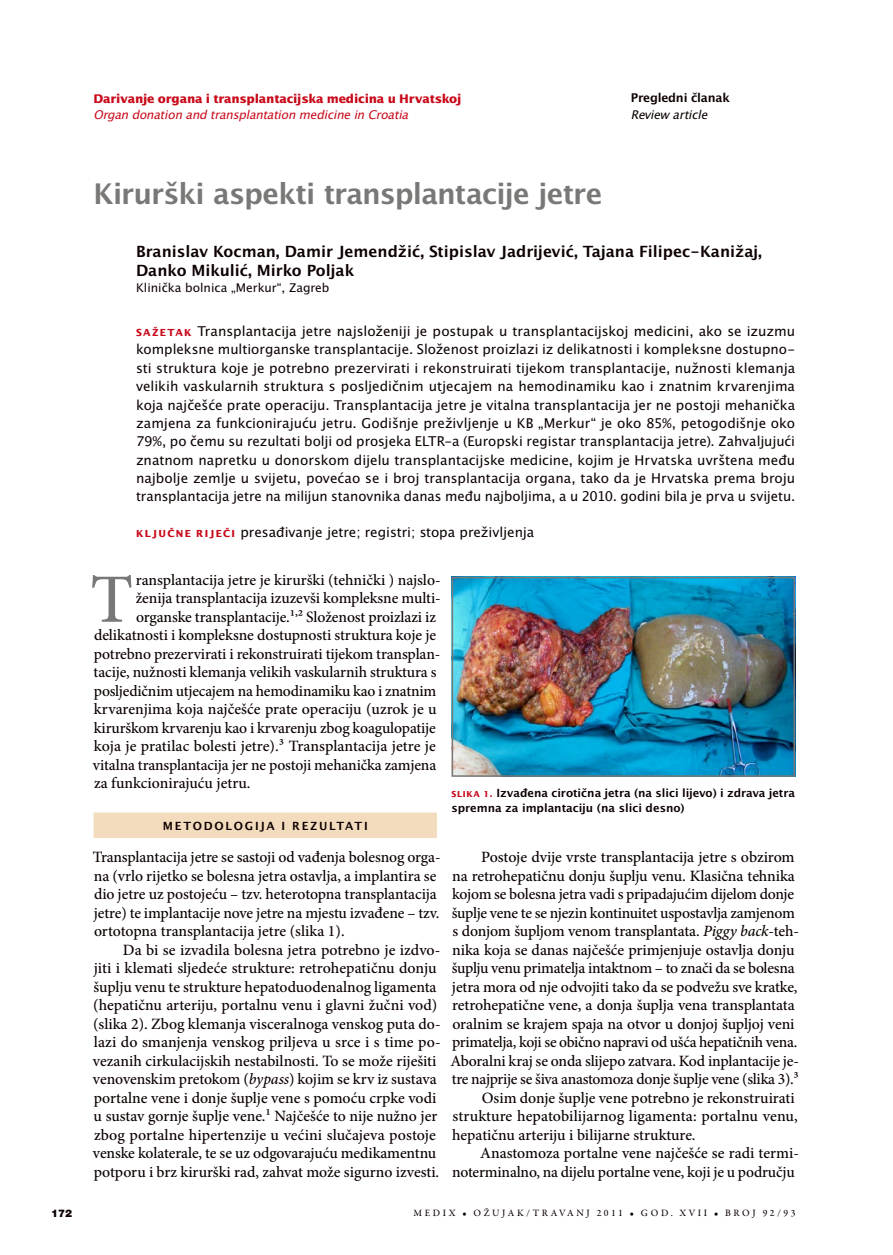
<style>
.page{position:relative;width:893px;height:1255px;background:#fff}
.page>*{position:absolute;margin:0;border:0;box-sizing:border-box;transform-origin:0 0}
.t1{font:500 69.15px "Minion Pro";color:#797876}
.t2{font:28.5px "Lucida San Dem";letter-spacing:-.03em;color:#797876}
.t3{font:500 15.75px/18.5px "Minion Pro";letter-spacing:-.005em;color:#0d0000}
.t4{font:15.45px/18.6px "Lucida San Dem";color:#0d0000}
.t5{font:13.5px/18.5px "Lucida San Rom";letter-spacing:-.005em;color:#0d0000;text-align:justify}
.t6{font:700 12px "Lucida San";letter-spacing:-.015em;color:#c9091a}
.t7{font:12px "Lucida San Rom Ita";letter-spacing:-.015em;color:#c9091a}
.t8{font:12px "Lucida San Rom";color:#0d0000}
.t9{font:12px "Lucida San Dem";letter-spacing:-.015em;color:#0d0000}
.t10{font:12px "Lucida San Rom Ita";letter-spacing:-.015em;color:#0d0000}
.t11{font:11.25px/15px "Lucida San Dem";color:#0d0000}
.t12{font:900 10.5px "Helvetica Neue LT Pro";color:#0d0000}
.t13{font:500 9.75px "Garamond Premr Pro";letter-spacing:.265em;color:#0d0000}
.s1{font-family:"Lucida San";font-weight:700;font-size:9.75px;color:#c9091a}
.s2{font-style:italic}
.s3{font-family:"Lucida San";font-weight:700;font-size:8.25px;color:#c9091a}
</style>
<div class="page">
<div style="left:94px;top:812px;width:343px;height:26px;background:#f3dcbd"></div>
<img style="left:455px;top:580px;width:337px;height:193px">
<div style="left:452px;top:577px;width:343px;height:199px;border:2px solid #797876"></div>
<p class="t6" style="left:94px;top:90px;width:369px">Darivanje organa i transplantacijska medicina u Hrvatskoj</p>
<p class="t7" style="left:94px;top:107px;width:316px">Organ donation and transplantation medicine in Croatia</p>
<p class="t9" style="left:631px;top:90px;width:100px">Pregledni članak</p>
<p class="t10" style="left:631px;top:107px;width:78px">Review article</p>
<h2 class="t2" style="left:94px;top:177px;width:510px">Kirurški aspekti transplantacije jetre</h2>
<p class="t4" style="left:136px;top:243px;width:627px">Branislav Kocman, Damir Jemendžić, Stipislav Jadrijević, Tajana Filipec-Kanižaj,<br>Danko Mikulić, Mirko Poljak</p>
<p class="t8" style="left:136px;top:280px;width:195px">Klinička bolnica „Merkur“, Zagreb</p>
<p class="t5" style="left:136px;top:322px;width:661px"><span class="s1">Saž etak</span> Transplantacija jetre najsloženiji je postupak u transplantacijskoj medicini, ako se izuzmu kompleksne multiorganske transplantacije. Složenost proizlazi iz delikatnosti i kompleksne dostupno&shy;sti struktura koje je potrebno prezervirati i rekonstruirati tijekom transplantacije, nužnosti klemanja velikih vaskularnih struktura s posljedičnim utjecajem na hemodinamiku kao i znatnim krvarenjima koja najčešće prate operaciju. Transplantacija jetre je vitalna transplantacija jer ne postoji mehanička zamjena za funkcionirajuću jetru. Godišnje preživljenje u KB „Merkur“ je oko 85%, petogodišnje oko 79%, po čemu su rezultati bolji od prosjeka ELTR-a (Europski registar transplantacija jetre). Zahvaljujući znatnom napretku u donorskom dijelu transplantacijske medicine, kojim je Hrvatska uvrštena među najbolje zemlje u svijetu, povećao se i broj transplantacija organa, tako da je Hrvatska prema broju transplantacija jetre na milijun stanovnika danas među najboljima, a u 2010. godini bila je prva u svijetu.</p>
<p class="t5" style="left:136px;top:523px;width:400px"><span class="s1">Kl jučne riječi</span> presađivanje jetre; registri; stopa preživljenja</p>
<h1 class="t1" style="left:90px;top:553px;width:44px">T</h1>
<p class="t3" style="left:136px;top:570px;width:306px">ransplantacija jetre je kirurški (tehnički ) najslo-</p>
<p class="t3" style="left:136px;top:589px;width:307px">ženija transplantacija izuzevši kompleksne multi-</p>
<p class="t3" style="left:136px;top:607px;width:301px">organske transplantacije.1,2 Složenost proizlazi iz</p>
<p class="t3" style="left:94px;top:626px;width:344px">delikatnosti i kompleksne dostupnosti struktura koje je</p>
<p class="t3" style="left:94px;top:644px;width:348px">potrebno prezervirati i rekonstruirati tijekom transplan-</p>
<p class="t3" style="left:94px;top:663px;width:344px">tacije, nužnosti klemanja velikih vaskularnih struktura s</p>
<p class="t3" style="left:94px;top:681px;width:344px">posljedičnim utjecajem na hemodinamiku kao i znatnim</p>
<p class="t3" style="left:94px;top:700px;width:344px">krvarenjima koja najčešće prate operaciju (uzrok je u</p>
<p class="t3" style="left:94px;top:718px;width:343px">kirurškom krvarenju kao i krvarenju zbog koagulopatije</p>
<p class="t3" style="left:94px;top:737px;width:344px">koja je pratilac bolesti jetre).3 Transplantacija jetre je</p>
<p class="t3" style="left:93px;top:755px;width:345px">vitalna transplantacija jer ne postoji mehanička zamjena</p>
<p class="t3" style="left:94px;top:774px;width:158px">za funkcionirajuću jetru.</p>
<p class="t11" style="left:163px;top:819px;width:22px">Metodologija</p>
<p class="t11" style="left:282px;top:819px;width:20px">i rezultati</p>
<p class="t3" style="left:93px;top:848px;width:349px">Transplantacija jetre se sastoji od vađenja bolesnog orga&shy;na (vrlo rijetko se bolesna jetra ostavlja, a implantira se dio jetre uz postojeću – tzv. heterotopna transplantacija jetre) te implantacije nove jetre na mjestu izvađene – tzv. ortotopna transplantacija jetre (slika 1).</p>
<p class="t3" style="left:93px;top:940px;width:349px;text-indent:30px">Da bi se izvadila bolesna jetra potrebno je izdvo&shy;jiti i klemati sljedeće strukture: retrohepatičnu donju šuplju venu te strukture hepatoduodenalnog ligamenta (hepatičnu arteriju, portalnu venu i glavni žučni vod) (slika 2). Zbog klemanja visceralnoga venskog puta do&shy;lazi do smanjenja venskog priljeva u srce i s time po&shy;vezanih cirkulacijskih nestabilnosti. To se može riješiti venovenskim pretokom (<span class="s2">bypass</span>) kojim se krv iz sustava portalne vene i donje šuplje vene s pomoću crpke vodi u sustav gornje šuplje vene.1 Najčešće to nije nužno jer zbog portalne hipertenzije u većini slučajeva postoje venske kolaterale, te se uz odgovarajuću medikamentnu potporu i brz kirurški rad, zahvat može sigurno izvesti.</p>
<p class="t11" style="left:452px;top:786px;width:345px"><span class="s3">Slika 1.</span> Izvađena cirotična jetra (na slici lijevo) i zdrava jetra spremna za implantaciju (na slici desno)</p>
<p class="t3" style="left:481px;top:848px;width:315px">Postoje dvije vrste transplantacija jetre s obzirom</p>
<p class="t3" style="left:452px;top:866px;width:344px">na retrohepatičnu donju šuplju venu. Klasična tehnika</p>
<p class="t3" style="left:452px;top:885px;width:344px">kojom se bolesna jetra vadi s pripadajućim dijelom donje</p>
<p class="t3" style="left:452px;top:903px;width:345px">šuplje vene te se njezin kontinuitet uspostavlja zamjenom</p>
<p class="t3" style="left:452px;top:922px;width:348px">s donjom šupljom venom transplantata. <span class="s2">Piggy back</span>-teh-</p>
<p class="t3" style="left:452px;top:940px;width:344px">nika koja se danas najčešće primjenjuje ostavlja donju</p>
<p class="t3" style="left:452px;top:959px;width:344px">šuplju venu primatelja intaktnom – to znači da se bolesna</p>
<p class="t3" style="left:452px;top:977px;width:347px">jetra mora od nje odvojiti tako da se podvežu sve kratke,</p>
<p class="t3" style="left:452px;top:996px;width:344px">retrohepatične vene, a donja šuplja vena transplantata</p>
<p class="t3" style="left:452px;top:1014px;width:344px">oralnim se krajem spaja na otvor u donjoj šupljoj veni</p>
<p class="t3" style="left:452px;top:1033px;width:347px">primatelja, koji se obično napravi od ušća hepatičnih vena.</p>
<p class="t3" style="left:450px;top:1051px;width:350px">Aboralni kraj se onda slijepo zatvara. Kod inplantacije je-</p>
<p class="t3" style="left:452px;top:1070px;width:349px">tre najprije se šiva anastomoza donje šuplje vene (slika 3).3</p>
<p class="t3" style="left:482px;top:1088px;width:315px">Osim donje šuplje vene potrebno je rekonstruirati</p>
<p class="t3" style="left:452px;top:1107px;width:347px">strukture hepatobilijarnog ligamenta: portalnu venu,</p>
<p class="t3" style="left:452px;top:1125px;width:245px">hepatičnu arteriju i bilijarne strukture.</p>
<p class="t3" style="left:480px;top:1144px;width:320px">Anastomoza portalne vene najčešće se radi termi-</p>
<p class="t3" style="left:452px;top:1162px;width:344px">noterminalno, na dijelu portalne vene, koji je u području</p>
<p class="t12" style="left:51px;top:1206px;width:23px">172</p>
<p class="t13" style="left:413px;top:1207px;width:283px">MEDIX • OŽUJAK/TRAVANJ 2011 • GOD. XVII</p>
<p class="t13" style="left:714px;top:1207px;width:83px">• BROJ 92/93</p>
</div>
